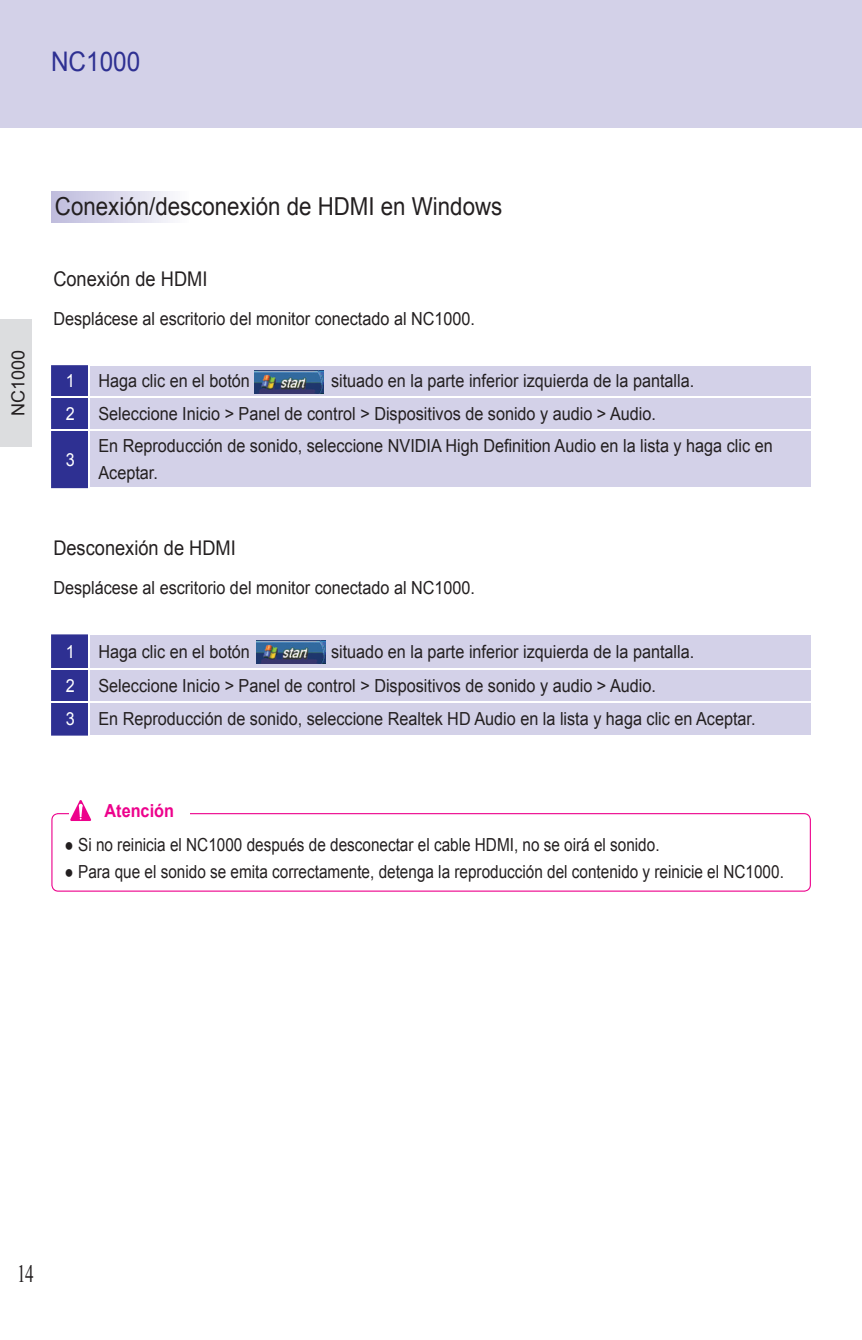
<style>
.page{position:relative;width:862px;height:1340px;background:#fff}
.page>*{position:absolute;margin:0;border:0;box-sizing:border-box;transform-origin:0 0}
.t1{font:27px "Arial";color:#2e3092;scale:.9 1}
.t2{font:24.75px "Arial";color:#231f20;scale:.9 1}
.t3{font:24.75px "Times New Roman";color:#231f20;scale:.7 1}
.t4{font:20.25px "Arial";color:#231f20;scale:.9 1}
.t5{font:18px/27px "Arial";color:#231f20;scale:.9 1}
.t6{font:18px "Arial";color:#231f20;scale:.85 1}
.t7{font:700 18px "Arial";color:#ed028c;scale:.9 1}
.t8{font:18px "Arial";color:#fff;scale:.9 1}
.t9{font:18px "Arial";color:#231f20}
</style>
<div class="page">
<div style="left:0;top:0;width:861px;height:128px;background:#d3d1e8"></div>
<div style="left:51px;top:191px;width:138px;height:31px;background:linear-gradient(to right,#bdbadc,#fbfbfd)"></div>
<svg style="left:51px;top:813px;width:759px;height:78px"></svg>
<div style="left:89px;top:801px;width:100px;height:18px;background:#fff"></div>
<div style="left:62px;top:835px;width:739px;height:45px;background:#fff"></div>
<div style="left:69px;top:799px;width:23px;height:24px;background:#fff"></div>
<svg style="left:70px;top:800px;width:21px;height:21px"></svg>
<div style="left:89px;top:366px;width:721px;height:122px;background:#d3d1e8"></div>
<div style="left:51px;top:365px;width:37px;height:123px;background:#2e3092"></div>
<hr style="left:89px;top:487px;width:721px;height:1px;background:#fff">
<hr style="left:89px;top:366px;width:1px;height:30px;background:#fff">
<hr style="left:89px;top:396px;width:721px;height:1px;background:#fff">
<hr style="left:89px;top:397px;width:1px;height:32px;background:#fff">
<hr style="left:51px;top:396px;width:38px;height:1px;background:#fff">
<hr style="left:51px;top:429px;width:38px;height:1px;background:#fff">
<hr style="left:89px;top:429px;width:721px;height:1px;background:#fff">
<hr style="left:89px;top:430px;width:1px;height:57px;background:#fff">
<div style="left:89px;top:635px;width:721px;height:100px;background:#d3d1e8"></div>
<div style="left:51px;top:634px;width:37px;height:101px;background:#2e3092"></div>
<hr style="left:89px;top:635px;width:1px;height:33px;background:#fff">
<hr style="left:89px;top:668px;width:721px;height:1px;background:#fff">
<hr style="left:89px;top:669px;width:1px;height:32px;background:#fff">
<hr style="left:51px;top:668px;width:38px;height:1px;background:#fff">
<hr style="left:51px;top:701px;width:38px;height:1px;background:#fff">
<hr style="left:89px;top:701px;width:721px;height:1px;background:#fff">
<hr style="left:89px;top:702px;width:1px;height:33px;background:#fff">
<img style="left:255px;top:370px;width:69px;height:23px">
<img style="left:256px;top:640px;width:69px;height:23px">
<div style="left:0;top:319px;width:32px;height:127px;background:#dcdddf"></div>
<h1 class="t1" style="left:51px;top:44px;width:101px">NC1000</h1>
<p class="t9" style="left:6px;top:416px;width:68px;rotate:-90deg">NC1000</p>
<h2 class="t2" style="left:55px;top:190px;width:498px">Conexión/desconexión de HDMI en Windows</h2>
<p class="t4" style="left:53px;top:265px;width:173px">Conexión de HDMI</p>
<p class="t5" style="left:53px;top:305px;width:470px">Desplácese al escritorio del monitor conectado al NC1000.</p>
<p class="t8" style="left:66px;top:369px;width:12px">1</p>
<p class="t5" style="left:98px;top:368px;width:170px">Haga clic en el botón</p>
<p class="t5" style="left:331px;top:368px;width:405px">situado en la parte inferior izquierda de la pantalla.</p>
<p class="t8" style="left:66px;top:402px;width:12px">2</p>
<p class="t5" style="left:98px;top:400px;width:620px">Seleccione Inicio &gt; Panel de control &gt; Dispositivos de sonido y audio &gt; Audio.</p>
<p class="t8" style="left:66px;top:447px;width:12px">3</p>
<p class="t5" style="left:98px;top:432px;width:750px">En Reproducción de sonido, seleccione NVIDIA High Definition Audio en la lista y haga clic en<br>Aceptar.</p>
<p class="t4" style="left:53px;top:534px;width:204px">Desconexión de HDMI</p>
<p class="t5" style="left:53px;top:574px;width:470px">Desplácese al escritorio del monitor conectado al NC1000.</p>
<p class="t8" style="left:66px;top:640px;width:12px">1</p>
<p class="t5" style="left:98px;top:638px;width:170px">Haga clic en el botón</p>
<p class="t5" style="left:331px;top:638px;width:405px">situado en la parte inferior izquierda de la pantalla.</p>
<p class="t8" style="left:66px;top:673px;width:12px">2</p>
<p class="t5" style="left:98px;top:672px;width:620px">Seleccione Inicio &gt; Panel de control &gt; Dispositivos de sonido y audio &gt; Audio.</p>
<p class="t8" style="left:66px;top:707px;width:12px">3</p>
<p class="t5" style="left:98px;top:705px;width:731px">En Reproducción de sonido, seleccione Realtek HD Audio en la lista y haga clic en Aceptar.</p>
<p class="t7" style="left:104px;top:798px;width:79px">Atención</p>
<p class="t6" style="left:65px;top:832px;width:701px">● Si no reinicia el NC1000 después de desconectar el cable HDMI, no se oirá el sonido.</p>
<p class="t6" style="left:65px;top:859px;width:847px">● Para que el sonido se emita correctamente, detenga la reproducción del contenido y reinicie el NC1000.</p>
<h2 class="t3" style="left:17px;top:1256px;width:26px">14</h2>
</div>
